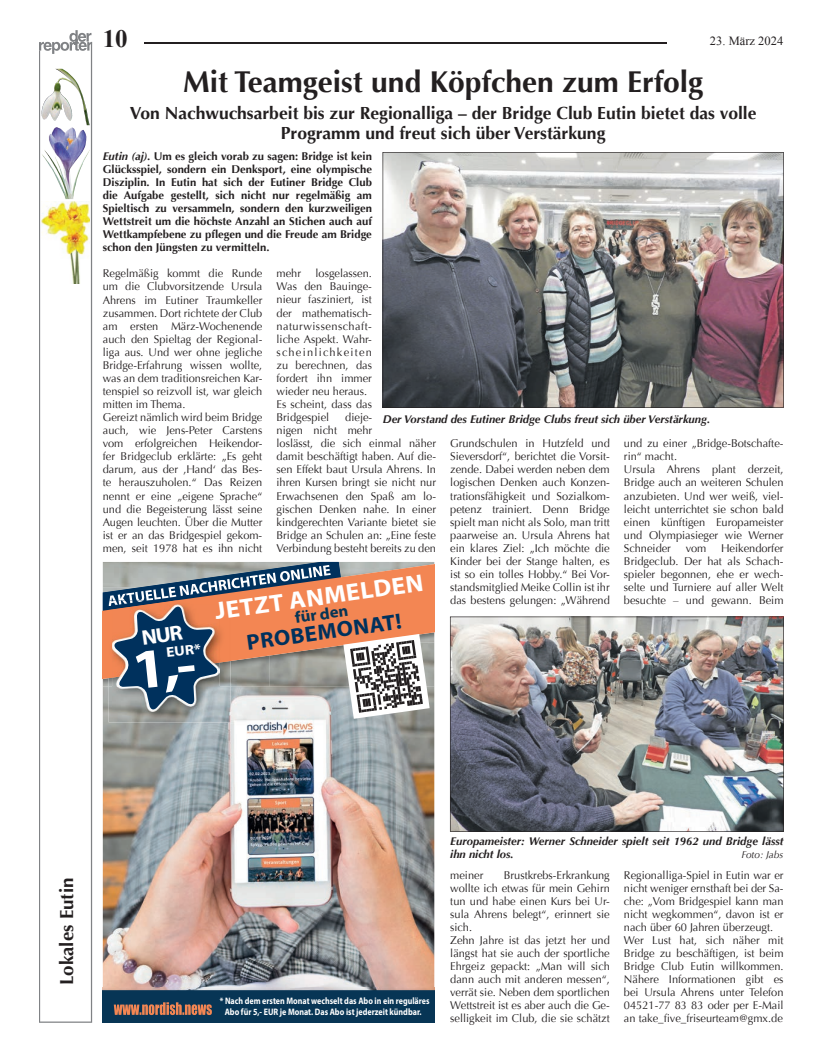
<style>
.page{position:relative;width:819px;height:1053px;background:#fff}
.page>*{position:absolute;margin:0;border:0;box-sizing:border-box;transform-origin:0 0}
.t1{font:700 30px "Optima";color:#231f20}
.t2{font:700 25px "Times New Roman";color:#231f20}
.t3{font:700 24.38px "Myriad Pro";color:#fff;scale:1.05 1}
.t4{font:700 22.12px "Myriad Pro";color:#00315d}
.t5{font:700 18.75px "Optima";color:#231f20}
.t6{font:700 17.5px/20px "Optima";color:#231f20;text-align:center}
.t7{font:700 16.25px "Myriad Pro";color:#073555}
.t8{font:700 14.12px "Myriad Pro";color:#fff;scale:1.1 1}
.t9{font:12.5px "Times New Roman";color:#231f20}
.t10{font:11.25px/13px "Optima";color:#231f20}
.t11{font:700 11.25px/13px "Optima";color:#231f20;text-align:justify}
.t12{font:italic 700 11.25px/13px "Optima";color:#231f20}
.t13{font:italic 10px "Optima";color:#231f20}
.t14{font:700 9.38px/10.6px "Myriad Pro";color:#fff;text-align:center;scale:.85 1}
.s1{font-style:italic}
</style>
<div class="page">
<hr style="left:144px;top:43px;width:522px;height:1px;background:#231f20">
<img style="left:103px;top:686px;width:331px;height:304px">
<img style="left:109px;top:718px;width:121px;height:4px">
<svg style="left:103px;top:990px;width:331px;height:32px;background:#183b55"></svg>
<img style="left:382px;top:152px;width:401px;height:256px">
<img style="left:450px;top:616px;width:333px;height:215px">
<svg style="left:39px;top:54px;width:53px;height:968px"></svg>
<svg style="left:39px;top:30px;width:53px;height:24px"></svg>
<img style="left:44px;top:69px;width:27px;height:34px">
<img style="left:41px;top:127px;width:49px;height:72px">
<img style="left:41px;top:201px;width:49px;height:82px">
<svg style="left:103px;top:562px;width:326px;height:156px;background:#a78b80"></svg>
<p class="t2" style="left:103px;top:21px;width:26px">10</p>
<p class="t9" style="left:710px;top:32px;width:75px">23. März 2024</p>
<p class="t1" style="left:183px;top:65px;width:521px">Mit Teamgeist und Köpfchen zum Erfolg</p>
<p class="t6" style="left:130px;top:104px;width:628px">Von Nachwuchsarbeit bis zur Regionalliga – der Bridge Club Eutin bietet das volle<br>Programm und freut sich über Verstärkung</p>
<p class="t11" style="left:103px;top:149px;width:271px"><span class="s1">Eutin (aj).</span> Um es gleich vorab zu sagen: Bridge ist kein Glücksspiel, sondern ein Denksport, eine olympische Disziplin. In Eutin hat sich der Eutiner Bridge Club die Aufgabe gestellt, sich nicht nur regelmäßig am Spieltisch zu versammeln, sondern den kurzweiligen Wettstreit um die höchste Anzahl an Stichen auch auf Wettkampfebene zu pflegen und die Freude am Bridge schon den Jüngsten zu vermitteln.</p>
<p class="t10" style="left:103px;top:267px;width:161px">Regelmäßig kommt die Runde um die Clubvorsitzende Ursula<br>Ahrens im Eutiner Traumkeller zusammen. Dort richtete der Club am ersten März-Wochenende auch den Spieltag der Regional&shy;liga aus. Und wer ohne jegliche<br>Bridge-Erfahrung wissen wollte, was an dem traditionsreichen Kar&shy;tenspiel so reizvoll ist, war gleich mitten im Thema.<br>Gereizt nämlich wird beim Bridge auch, wie Jens-Peter Carstens vom erfolgreichen Heikendor&shy;fer Bridgeclub erklärte: „Es geht darum, aus der ‚Hand‘ das Bes&shy;te herauszuholen.“ Das Reizen nennt er eine „eigene Sprache“ und die Begeisterung lässt seine<br>Augen leuchten. Über die Mutter ist er an das Bridgespiel gekom&shy;men, seit 1978 hat es ihn nicht</p>
<p class="t10" style="left:276px;top:267px;width:26px">mehr</p>
<p class="t10" style="left:276px;top:267px;width:97px;text-indent:39px">losgelassen.<br>Was den Bauinge&shy;nieur fasziniert, ist der mathematisch&shy;naturwissenschaft&shy;liche Aspekt. Wahr&shy;scheinlichkeiten zu berechnen, das fordert ihn immer wieder neu heraus.<br>Es scheint, dass das<br>Bridgespiel</p>
<p class="t10" style="left:276px;top:411px;width:161px;text-indent:69px">dieje-<br>nigen nicht mehr<br>loslässt, die sich einmal näher damit beschäftigt haben. Auf die&shy;sen Effekt baut Ursula Ahrens. In ihren Kursen bringt sie nicht nur<br>Erwachsenen den Spaß am lo&shy;gischen Denken nahe. In einer kindgerechten Variante bietet sie<br>Bridge an Schulen an: „Eine feste<br>Verbindung besteht bereits zu den</p>
<p class="t12" style="left:383px;top:413px;width:329px">Der Vorstand des Eutiner Bridge Clubs freut sich über Verstärkung.</p>
<p class="t10" style="left:624px;top:437px;width:161px">und zu einer „Bridge-Botschafte&shy;rin“ macht.<br>Ursula Ahrens plant derzeit,<br>Bridge auch an weiteren Schulen anzubieten. Und wer weiß, viel&shy;leicht unterrichtet sie schon bald einen künftigen Europameister und Olympiasieger wie Werner<br>Schneider</p>
<p class="t10" style="left:450px;top:437px;width:161px;text-align:justify">Grundschulen in Hutzfeld und Sieversdorf“, berichtet die Vorsit&shy;zende. Dabei werden neben dem logischen Denken auch Konzen&shy;trationsfähigkeit und Sozialkom&shy;petenz trainiert. Denn Bridge spielt man nicht als Solo, man tritt paarweise an. Ursula Ahrens hat ein klares Ziel: „Ich möchte die Kinder bei der Stange halten, es ist so ein tolles Hobby.“ Bei Vor&shy;standsmitglied Meike Collin ist ihr das bestens gelungen: „Während</p>
<p class="t10" style="left:624px;top:541px;width:161px;text-align:justify;text-indent:97px">Heikendorfer Bridgeclub. Der hat als Schach&shy;spieler begonnen, ehe er wech&shy;selte und Turniere auf aller Welt besuchte – und gewann. Beim</p>
<p class="t10" style="left:685px;top:541px;width:22px">vom</p>
<p class="t3" style="left:213px;top:595px;width:202px;rotate:-8deg">JETZT ANMELDEN</p>
<p class="t7" style="left:293px;top:607px;width:55px;rotate:-8deg">für den</p>
<p class="t4" style="left:245px;top:628px;width:157px;rotate:-8deg">PROBEMONAT!</p>
<p class="t8" style="left:165px;top:643px;width:33px;rotate:-6deg">EUR*</p>
<p class="t5" style="left:56px;top:985px;width:109px;rotate:-90deg">Lokales Eutin</p>
<p class="t14" style="left:220px;top:995px;width:248px">* Nach dem ersten Monat wechselt das Abo in ein reguläres<br>Abo für 5,- EUR je Monat. Das Abo ist jederzeit kündbar.</p>
<p class="t12" style="left:450px;top:834px;width:335px">Europameister: Werner Schneider spielt seit 1962 und Bridge lässt ihn nicht los.</p>
<p class="t13" style="left:741px;top:848px;width:44px">Foto: Jabs</p>
<p class="t10" style="left:450px;top:868px;width:161px;text-indent:54px">Brustkrebs-Erkrankung wollte ich etwas für mein Gehirn tun und habe einen Kurs bei Ur&shy;sula Ahrens belegt“, erinnert sie sich.<br>Zehn Jahre ist das jetzt her und längst hat sie auch der sportliche<br>Ehrgeiz gepackt: „Man will sich dann auch mit anderen messen“, verrät sie. Neben dem sportlichen<br>Wettstreit ist es aber auch die Ge&shy;selligkeit im Club, die sie schätzt</p>
<p class="t10" style="left:450px;top:868px;width:35px">meiner</p>
<p class="t10" style="left:624px;top:868px;width:161px">Regionalliga-Spiel in Eutin war er nicht weniger ernsthaft bei der Sa&shy;che: „Vom Bridgespiel kann man nicht wegkommen“, davon ist er nach über 60 Jahren überzeugt.<br>Wer Lust hat, sich näher mit<br>Bridge zu beschäftigen, ist beim<br>Bridge Club Eutin willkommen.<br>Nähere Informationen gibt es bei Ursula Ahrens unter Telefon<br>04521-77 83 83 oder per E-Mail an take_five_friseurteam@gmx.de</p>
</div>
